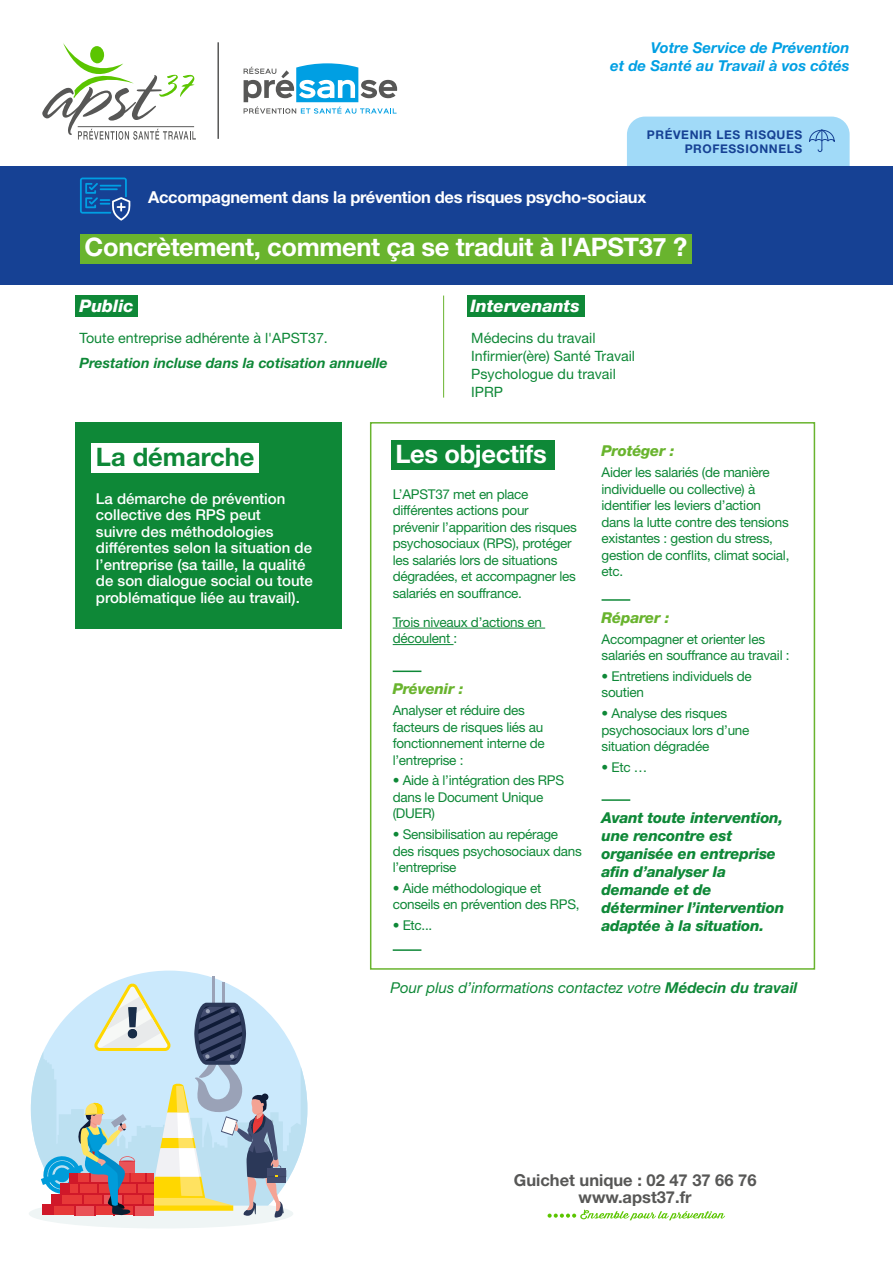
<style>
.page{position:relative;width:893px;height:1263px;background:#fff}
.page>*{position:absolute;margin:0;border:0;box-sizing:border-box;transform-origin:0 0}
.t1{font:700 25.5px "Helvetica Neue LT Std";letter-spacing:-.015em;color:#fff}
.t2{font:700 25.5px "Helvetica Neue LT Std";color:#0e8837}
.t3{font:italic 800 17.4px "Helvetica Neue LT Std";color:#fff}
.t4{font:700 16.5px "Helvetica Neue LT Std";letter-spacing:-.02em;color:#fff}
.t5{font:700 16.5px "Helvetica Neue LT Std";color:#575756}
.t6{font:500 15px/16.5px "Helvetica Neue LT Std";color:#fff}
.t7{font:italic 800 15px/18px "Helvetica Neue LT Std";letter-spacing:-.015em;color:#0e8837}
.t8{font:italic 15px "Helvetica Neue LT Std";color:#0e8837}
.t9{font:italic 700 15px/18px "Helvetica Neue LT Std";color:#009fe3;text-align:right}
.t10{font:italic 800 15px "Helvetica Neue LT Std";letter-spacing:-.015em;color:#69b42e}
.t11{font:14.25px/18px "Helvetica Neue LT Std";color:#0e8837}
.t12{font:italic 700 14.25px "Helvetica Neue LT Std";color:#0e8837}
.t13{font:13.5px/16.5px "Helvetica Neue LT Std";letter-spacing:-.02em;color:#0e8837}
.t14{font:700 12px/13.5px "Helvetica Neue LT Std";letter-spacing:.05em;color:#164194;text-align:right}
.t15{font:12px "Helvetica Neue LT Std";color:#575756}
.s1{font-weight:700}
</style>
<div class="page">
<hr style="left:217px;top:42px;width:2px;height:97px;background:#575756">
<svg style="left:244px;top:63px;width:153px;height:51px"></svg>
<svg style="left:42px;top:43px;width:154px;height:97px"></svg>
<div style="left:627px;top:117px;width:223px;height:80px;background:#a1daf8;border-radius:18px"></div>
<svg style="left:809px;top:129px;width:26px;height:23px"></svg>
<div style="left:0;top:166px;width:893px;height:119px;background:#164194"></div>
<div style="left:80px;top:234px;width:612px;height:29px;background:#69b42e"></div>
<div style="left:467px;top:296px;width:118px;height:21px;background:#0e8837"></div>
<hr style="left:443px;top:296px;width:1px;height:102px;background:#69b42e">
<hr style="left:393px;top:628px;width:152px;height:1px;background:#0e8837">
<hr style="left:393px;top:644px;width:60px;height:1px;background:#0e8837">
<hr style="left:393px;top:670px;width:28px;height:2px;background:#0e8837">
<hr style="left:393px;top:949px;width:28px;height:2px;background:#0e8837">
<hr style="left:602px;top:599px;width:28px;height:2px;background:#0e8837">
<hr style="left:602px;top:799px;width:28px;height:2px;background:#0e8837">
<div style="left:370px;top:422px;width:445px;height:548px;border:2px solid #69b42e"></div>
<div style="left:391px;top:441px;width:163px;height:29px;background:#0e8837"></div>
<div style="left:75px;top:422px;width:267px;height:206px;background:#0e8837"></div>
<div style="left:92px;top:443px;width:167px;height:30px;background:#fff"></div>
<svg style="left:548px;top:1210px;width:177px;height:10px"></svg>
<div style="left:75px;top:296px;width:63px;height:21px;background:#0e8837"></div>
<svg style="left:80px;top:178px;width:50px;height:43px"></svg>
<svg style="left:112px;top:970px;width:114px;height:13px"></svg>
<hr style="left:212px;top:977px;width:3px;height:37px;background:#9aa2b7">
<hr style="left:222px;top:982px;width:3px;height:32px;background:#9aa2b7">
<svg style="left:29px;top:983px;width:278px;height:245px"></svg>
<p class="t9" style="left:610px;top:39px;width:241px">Votre Service de Prévention<br>et de Santé au Travail à vos côtés</p>
<p class="t14" style="left:647px;top:128px;width:157px">PRÉVENIR LES RISQUES<br>PROFESSIONNELS</p>
<p class="t4" style="left:148px;top:187px;width:500px">Accompagnement dans la prévention des risques psycho-sociaux</p>
<h1 class="t1" style="left:85px;top:231px;width:604px">Concrètement, comment ça se traduit à l'APST37 ?</h1>
<p class="t3" style="left:80px;top:296px;width:55px">Public</p>
<p class="t11" style="left:80px;top:329px;width:250px">Toute entreprise adhérente à l'APST37.</p>
<p class="t12" style="left:80px;top:354px;width:310px">Prestation incluse dans la cotisation annuelle</p>
<p class="t3" style="left:470px;top:296px;width:111px">Intervenants</p>
<p class="t11" style="left:471px;top:329px;width:165px">Médecins du travail<br>Infirmier(ère) Santé Travail<br>Psychologue du travail<br>IPRP</p>
<h1 class="t2" style="left:96px;top:441px;width:160px">La démarche</h1>
<h1 class="t1" style="left:395px;top:438px;width:153px">Les objectifs</h1>
<p class="t6" style="left:96px;top:490px;width:219px">La démarche de prévention collective des RPS peut<br>suivre des méthodologies différentes selon la situation de l’entreprise (sa taille, la qualité de son dialogue social ou toute problématique liée au travail).</p>
<p class="t13" style="left:393px;top:486px;width:186px">L’APST37 met en place différentes actions pour prévenir l’apparition des risques psychosociaux (RPS), protéger les salariés lors de situations dégradées, et accompagner les salariés en souffrance.</p>
<p class="t13" style="left:393px;top:613px;width:151px">Trois niveaux d’actions en découlent :</p>
<p class="t10" style="left:393px;top:680px;width:72px">Prévenir :</p>
<p class="t13" style="left:393px;top:702px;width:154px">Analyser et réduire des facteurs de risques liés au fonctionnement interne de l’entreprise :</p>
<p class="t13" style="left:393px;top:772px;width:173px">• Aide à l’intégration des RPS dans le Document Unique (DUER)</p>
<p class="t13" style="left:393px;top:826px;width:191px">• Sensibilisation au repérage des risques psychosociaux dans l’entreprise</p>
<p class="t13" style="left:393px;top:879px;width:188px">• Aide méthodologique et conseils en prévention des RPS,</p>
<p class="t13" style="left:393px;top:917px;width:41px">• Etc...</p>
<p class="t10" style="left:602px;top:441px;width:74px">Protéger :</p>
<p class="t13" style="left:602px;top:464px;width:189px">Aider les salariés (de manière individuelle ou collective) à identifier les leviers d’action dans la lutte contre des tensions existantes : gestion du stress, gestion de conflits, climat social, etc.</p>
<p class="t10" style="left:602px;top:609px;width:69px">Réparer :</p>
<p class="t13" style="left:602px;top:630px;width:190px">Accompagner et orienter les salariés en souffrance au travail :</p>
<p class="t13" style="left:602px;top:668px;width:152px">• Entretiens individuels de soutien</p>
<p class="t13" style="left:602px;top:705px;width:149px">• Analyse des risques psychosociaux lors d’une situation dégradée</p>
<p class="t13" style="left:602px;top:759px;width:47px">• Etc …</p>
<p class="t7" style="left:602px;top:809px;width:184px">Avant toute intervention, une rencontre est organisée en entreprise afin d’analyser la demande et de déterminer l’intervention adaptée à la situation.</p>
<p class="t8" style="left:391px;top:979px;width:408px">Pour plus d’informations contactez votre <span class="s1">Médecin du travail</span></p>
<p class="t5" style="left:514px;top:1170px;width:244px">Guichet unique : 02 47 37 66 76</p>
<p class="t5" style="left:579px;top:1187px;width:115px">www.apst37.fr</p>
<p class="t15" style="left:556px;top:1196px;width:160px">Zone contact personnalisable</p>
</div>
